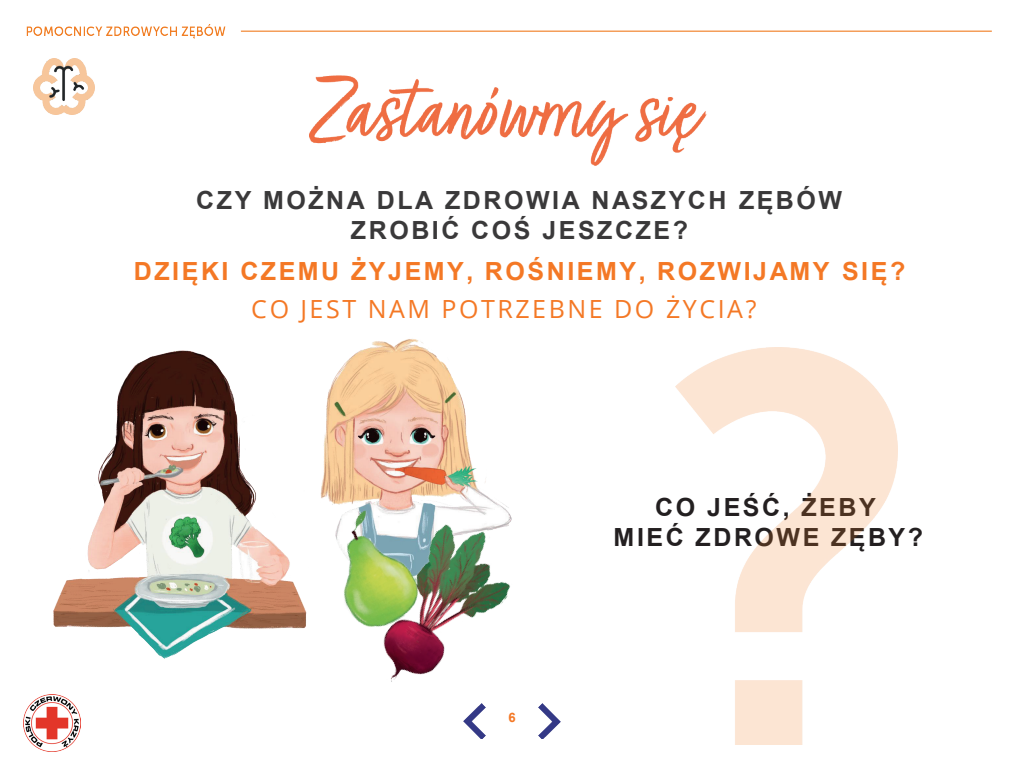
<style>
.page{position:relative;width:1024px;height:768px;background:#fff}
.page>*{position:absolute;margin:0;border:0;box-sizing:border-box;transform-origin:0 0}
.t1{font:700 25px/30px "Arial";letter-spacing:.1em;color:#3a393a;text-align:center}
.t2{font:700 25px "Arial";letter-spacing:.1em;color:#f47825}
.t3{font:25px "Open Sans";letter-spacing:.1em;color:#f47825}
.t4{font:700 25px/30px "Arial";letter-spacing:.1em;color:#231f20;text-align:center}
.t5{font:700 13px "Arial";color:#f47825}
</style>
<div class="page">
<img style="left:538px;top:703px;width:22px;height:36px">
<img style="left:464px;top:714px;width:22px;height:25px">
<img style="left:33px;top:58px;width:62px;height:57px">
<img style="left:309px;top:75px;width:398px;height:91px">
<img style="left:340px;top:339px;width:155px;height:163px">
<img style="left:675px;top:348px;width:223px;height:396px">
<img style="left:53px;top:350px;width:287px;height:309px">
<img style="left:308px;top:504px;width:32px;height:136px">
<img style="left:340px;top:502px;width:172px;height:212px">
<img style="left:24px;top:695px;width:56px;height:56px">
<img style="left:26px;top:25px;width:966px;height:14px">
<p class="t1" style="left:196px;top:187px;width:647px">CZY MOŻNA DLA ZDROWIA NASZYCH ZĘBÓW<br>ZROBIĆ COŚ JESZCZE?</p>
<p class="t2" style="left:134px;top:253px;width:773px">DZIĘKI CZEMU ŻYJEMY, ROŚNIEMY, ROZWIJAMY SIĘ?</p>
<p class="t3" style="left:251px;top:292px;width:507px">CO JEST NAM POTRZEBNE DO ŻYCIA?</p>
<p class="t5" style="left:508px;top:709px;width:9px">6</p>
<p class="t4" style="left:614px;top:493px;width:311px">CO JEŚĆ, ŻEBY<br>MIEĆ ZDROWE ZĘBY?</p>
</div>
